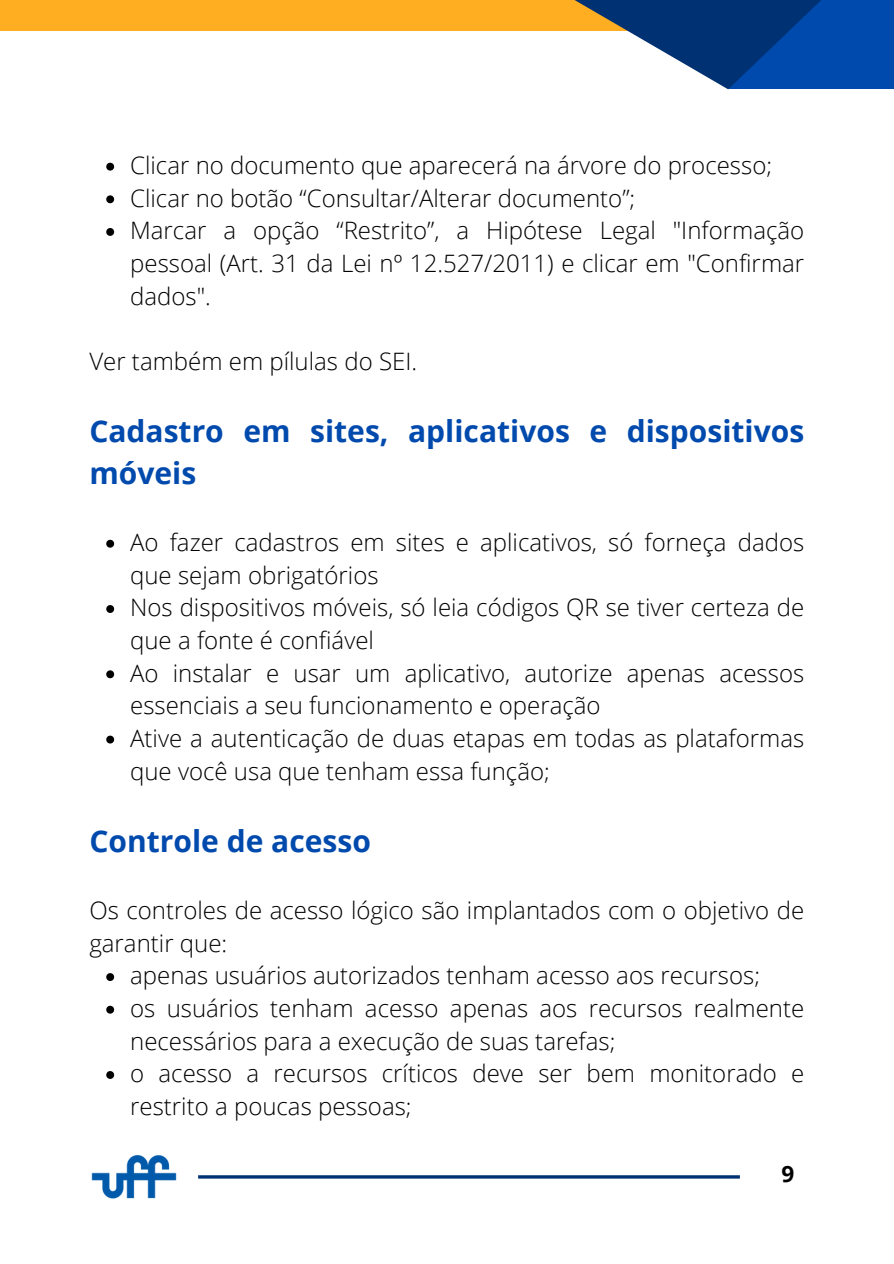
<style>
.page{position:relative;width:894px;height:1264px;background:#fff}
.page>*{position:absolute;margin:0;border:0;box-sizing:border-box;transform-origin:0 0}
.t1{font:700 30px/41.7px "Open Sans";color:#004aad}
.t2{font:300 24px/32.7px "Open Sans";color:#000}
.t3{font:700 22.5px "Open Sans";color:#000}
</style>
<div class="page">
<svg style="left:106px;top:163px;width:8px;height:8px"></svg>
<svg style="left:106px;top:195px;width:8px;height:8px"></svg>
<svg style="left:106px;top:228px;width:8px;height:8px"></svg>
<svg style="left:106px;top:540px;width:8px;height:7px"></svg>
<svg style="left:106px;top:605px;width:8px;height:8px"></svg>
<svg style="left:106px;top:670px;width:8px;height:8px"></svg>
<svg style="left:106px;top:735px;width:8px;height:8px"></svg>
<svg style="left:106px;top:973px;width:8px;height:8px"></svg>
<svg style="left:106px;top:1005px;width:8px;height:8px"></svg>
<svg style="left:106px;top:1071px;width:8px;height:7px"></svg>
<div style="left:0;top:0;width:700px;height:31px;background:#ffad21"></div>
<svg style="left:574px;top:0;width:154px;height:89px"></svg>
<svg style="left:728px;top:0;width:165px;height:89px;background:#00429b"></svg>
<hr style="left:198px;top:1175px;width:541px;height:3px;background:#003172">
<img style="left:91px;top:1154px;width:86px;height:45px">
<p class="t2" style="left:130px;top:148px;width:643px">Clicar no documento que aparecerá na árvore do processo;</p>
<p class="t2" style="left:130px;top:181px;width:506px">Clicar no botão “Consultar/Alterar documento”;</p>
<p class="t2" style="left:130px;top:213px;width:675px;text-align:justify">Marcar a opção “Restrito”, a Hipótese Legal "Informação pessoal (Art. 31 da Lei nº 12.527/2011) e clicar em "Confirmar dados".</p>
<p class="t2" style="left:89px;top:344px;width:329px">Ver também em pílulas do SEI.</p>
<h1 class="t1" style="left:89px;top:409px;width:716px">Cadastro em sites, aplicativos e dispositivos móveis</h1>
<p class="t2" style="left:130px;top:525px;width:675px">Ao fazer cadastros em sites e aplicativos, só forneça dados que sejam obrigatórios</p>
<p class="t2" style="left:130px;top:590px;width:675px">Nos dispositivos móveis, só leia códigos QR se tiver certeza de que a fonte é confiável</p>
<p class="t2" style="left:130px;top:656px;width:675px">Ao instalar e usar um aplicativo, autorize apenas acessos essenciais a seu funcionamento e operação</p>
<p class="t2" style="left:130px;top:721px;width:675px">Ative a autenticação de duas etapas em todas as plataformas que você usa que tenham essa função;</p>
<h1 class="t1" style="left:89px;top:819px;width:283px">Controle de acesso</h1>
<p class="t2" style="left:89px;top:893px;width:716px">Os controles de acesso lógico são implantados com o objetivo de garantir que:</p>
<p class="t2" style="left:130px;top:958px;width:631px">apenas usuários autorizados tenham acesso aos recursos;</p>
<p class="t2" style="left:130px;top:991px;width:675px">os usuários tenham acesso apenas aos recursos realmente necessários para a execução de suas tarefas;</p>
<p class="t2" style="left:130px;top:1056px;width:675px">o acesso a recursos críticos deve ser bem monitorado e restrito a poucas pessoas;</p>
<p class="t3" style="left:781px;top:1157px;width:14px">9</p>
</div>
